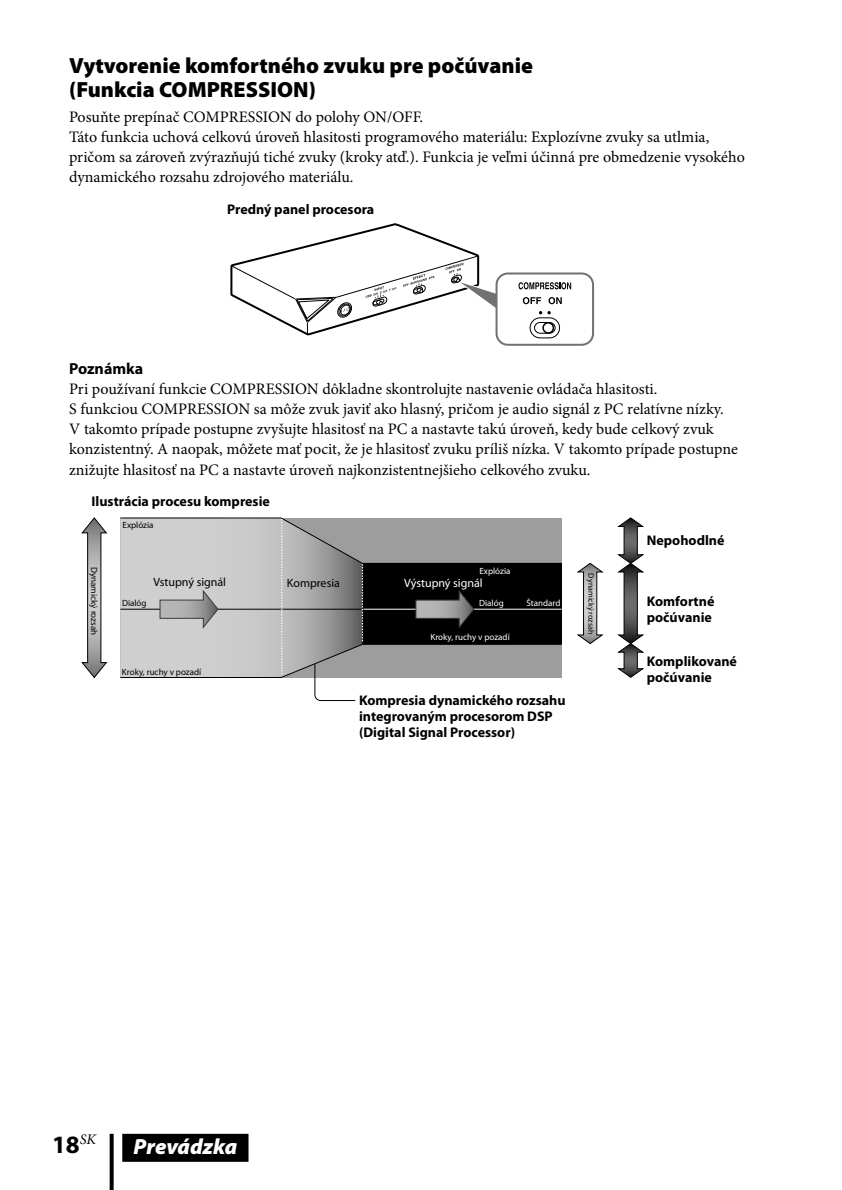
<style>
.page{position:relative;width:842px;height:1190px;background:#fff}
.page>*{position:absolute;margin:0;border:0;box-sizing:border-box;transform-origin:0 0}
.t1{font:700 25px "Myriad Pro";color:#000}
.t2{font:900 22px/24px "Myriad Pro";color:#000}
.t3{font:italic 900 22px "Myriad Pro";color:#fff}
.t4{font:16px/20px "Minion Pro";color:#000}
.t5{font:700 16px "Myriad Pro";color:#000}
.t6{font:700 14px/16px "Myriad Pro";color:#000}
.t7{font:12px "Myriad Pro";color:#000}
.t8{font:12px "Myriad Pro";color:#fff}
.t9{font:9px "Myriad Pro";color:#000}
.t10{font:9px "Myriad Pro";color:#fff}
.t11{font:8px "Myriad Pro";color:#000}
</style>
<div class="page">
<svg style="left:110px;top:1133px;width:4px;height:56px"></svg>
<div style="left:122px;top:1133px;width:126px;height:28px;background:#000"></div>
<div style="left:495px;top:272px;width:99px;height:74px;border:2px solid #717171;border-radius:11px"></div>
<svg style="left:230px;top:223px;width:268px;height:111px"></svg>
<div style="left:534px;top:322px;width:22px;height:12px;border:1px solid #000;border-radius:5px"></div>
<div style="left:542px;top:322px;width:12px;height:12px;border:2px solid #000;border-radius:50%"></div>
<div style="left:530px;top:317px;width:30px;height:21px;border:1px solid #000;border-radius:10px"></div>
<svg style="left:523px;top:297px;width:18px;height:7px"></svg>
<svg style="left:518px;top:282px;width:53px;height:7px"></svg>
<svg style="left:549px;top:297px;width:13px;height:7px"></svg>
<svg style="left:539px;top:311px;width:12px;height:3px"></svg>
<svg style="left:81px;top:517px;width:27px;height:162px"></svg>
<svg style="left:576px;top:562px;width:28px;height:83px"></svg>
<svg style="left:617px;top:517px;width:27px;height:161px"></svg>
<svg style="left:120px;top:517px;width:442px;height:184px;background:#999"></svg>
<h2 class="t2" style="left:69px;top:55px;width:465px">Vytvorenie komfortného zvuku pre počúvanie (Funkcia COMPRESSION)</h2>
<p class="t4" style="left:69px;top:108px;width:677px">Posuňte prepínač COMPRESSION do polohy ON/OFF.<br>Táto funkcia uchová celkovú úroveň hlasitosti programového materiálu: Explozívne zvuky sa utlmia, pričom sa zároveň zvýrazňujú tiché zvuky (kroky atď.). Funkcia je veľmi účinná pre obmedzenie vysokého dynamického rozsahu zdrojového materiálu.</p>
<p class="t6" style="left:227px;top:203px;width:149px">Predný panel procesora</p>
<p class="t5" style="left:69px;top:363px;width:76px">Poznámka</p>
<p class="t4" style="left:69px;top:380px;width:670px">Pri používaní funkcie COMPRESSION dôkladne skontrolujte nastavenie ovládača hlasitosti.<br>S funkciou COMPRESSION sa môže zvuk javiť ako hlasný, pričom je audio signál z PC relatívne nízky.<br>V takomto prípade postupne zvyšujte hlasitosť na PC a nastavte takú úroveň, kedy bude celkový zvuk konzistentný. A naopak, môžete mať pocit, že je hlasitosť zvuku príliš nízka. V takomto prípade postupne znižujte hlasitosť na PC a nastavte úroveň najkonzistentnejšieho celkového zvuku.</p>
<p class="t6" style="left:92px;top:495px;width:180px">Ilustrácia procesu kompresie</p>
<p class="t9" style="left:97px;top:567px;width:70px;rotate:90deg">Dynamický rozsah</p>
<p class="t9" style="left:123px;top:521px;width:33px">Explózia</p>
<p class="t7" style="left:153px;top:577px;width:74px">Vstupný signál</p>
<p class="t9" style="left:122px;top:600px;width:26px">Dialóg</p>
<p class="t9" style="left:122px;top:668px;width:81px">Kroky, ruchy v pozadí</p>
<p class="t6" style="left:647px;top:533px;width:79px">Nepohodlné</p>
<p class="t10" style="left:479px;top:568px;width:33px">Explózia</p>
<p class="t10" style="left:479px;top:599px;width:26px">Dialóg</p>
<p class="t10" style="left:430px;top:634px;width:81px">Kroky, ruchy v pozadí</p>
<p class="t7" style="left:287px;top:578px;width:55px">Kompresia</p>
<p class="t8" style="left:404px;top:578px;width:80px">Výstupný signál</p>
<p class="t10" style="left:526px;top:599px;width:36px">Štandard</p>
<p class="t11" style="left:594px;top:573px;width:62px;rotate:90deg">Dynamický rozsah</p>
<p class="t6" style="left:647px;top:594px;width:69px">Komfortné počúvanie</p>
<p class="t6" style="left:647px;top:655px;width:92px">Komplikované počúvanie</p>
<p class="t6" style="left:359px;top:693px;width:208px">Kompresia dynamického rozsahu integrovaným procesorom DSP (Digital Signal Processor)</p>
<h1 class="t1" style="left:52px;top:1134px;width:45px">18<sup>SK</sup></h1>
<h2 class="t3" style="left:134px;top:1138px;width:105px">Prevádzka</h2>
</div>
